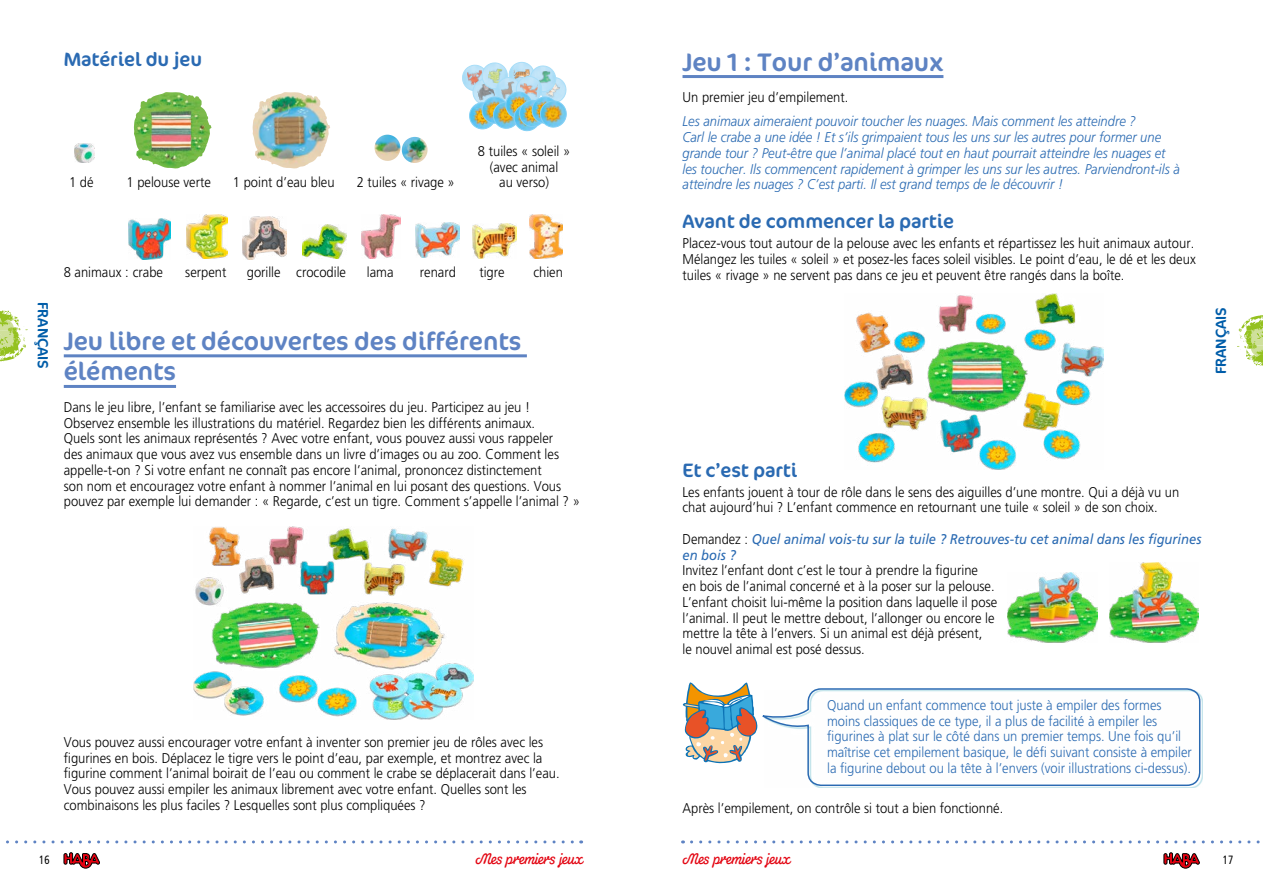
<style>
.page{position:relative;width:1263px;height:893px;background:#fff}
.page>*{position:absolute;margin:0;border:0;box-sizing:border-box;transform-origin:0 0}
.t1{font:25.5px/30.6px "Cocon";color:#5e83c3}
.t2{font:19.5px "Cocon";color:#2a6ab2}
.t3{font:15px "Susa";color:#e30613;scale:.9 1}
.t4{font:15px "Cocon";color:#005da9}
.t5{font:300 14.1px/15.8px "Frutiger LT";color:#000;scale:.92 1}
.t6{font:italic 300 14.1px/15.8px "Frutiger LT";color:#2a6ab2;scale:.92 1}
.t7{font:300 14.1px/15.8px "Frutiger LT";color:#2a6ab2;scale:.92 1}
.t8{font:italic 14.1px/15.8px "Frutiger LT";color:#2a6ab2;scale:.92 1}
.t9{font:condensed 12px "Frutiger LT";color:#000;scale:.9 1}
.s1{font-weight:300;font-style:normal;font-size:14.25px;color:#000}
</style>
<div class="page">
<svg style="left:691px;top:840px;width:569px;height:3px"></svg>
<svg style="left:6px;top:840px;width:576px;height:3px"></svg>
<svg style="left:1237px;top:315px;width:26px;height:51px"></svg>
<svg style="left:0;top:310px;width:28px;height:52px"></svg>
<svg style="left:1164px;top:852px;width:36px;height:16px"></svg>
<svg style="left:64px;top:852px;width:36px;height:16px"></svg>
<img style="left:473px;top:223px;width:44px;height:36px">
<img style="left:361px;top:215px;width:40px;height:44px">
<img style="left:416px;top:222px;width:44px;height:35px">
<img style="left:242px;top:216px;width:44px;height:44px">
<img style="left:186px;top:215px;width:41px;height:44px">
<img style="left:530px;top:215px;width:33px;height:44px">
<img style="left:193px;top:526px;width:281px;height:193px">
<img style="left:74px;top:143px;width:20px;height:20px">
<img style="left:134px;top:92px;width:78px;height:77px">
<img style="left:253px;top:92px;width:77px;height:77px">
<img style="left:401px;top:137px;width:27px;height:26px">
<img style="left:374px;top:135px;width:27px;height:26px">
<svg style="left:683px;top:682px;width:518px;height:105px"></svg>
<img style="left:1109px;top:563px;width:89px;height:79px">
<img style="left:1008px;top:572px;width:89px;height:70px">
<img style="left:844px;top:293px;width:259px;height:176px">
<img style="left:462px;top:62px;width:105px;height:70px">
<img style="left:128px;top:219px;width:42px;height:40px">
<img style="left:303px;top:225px;width:44px;height:33px">
<hr style="left:64px;top:354px;width:463px;height:3px;background:#5e83c3">
<hr style="left:64px;top:385px;width:112px;height:3px;background:#5e83c3">
<hr style="left:682px;top:75px;width:261px;height:3px;background:#5e83c3">
<h2 class="t2" style="left:64px;top:48px;width:140px">Matériel du jeu</h2>
<p class="t5" style="left:69px;top:175px;width:28px">1 dé</p>
<p class="t5" style="left:127px;top:175px;width:93px">1 pelouse verte</p>
<p class="t5" style="left:233px;top:175px;width:112px">1 point d’eau bleu</p>
<p class="t5" style="left:478px;top:143px;width:102px;text-align:center">8 tuiles « soleil » (avec animal</p>
<p class="t5" style="left:357px;top:175px;width:108px">2 tuiles « rivage »</p>
<p class="t5" style="left:499px;top:175px;width:56px">au verso)</p>
<p class="t4" style="left:52px;top:302px;width:69px;rotate:90deg">FRANÇAIS</p>
<p class="t5" style="left:64px;top:264px;width:109px">8 animaux : crabe</p>
<p class="t5" style="left:185px;top:264px;width:46px">serpent</p>
<p class="t5" style="left:247px;top:264px;width:109px">gorille crocodile</p>
<p class="t5" style="left:367px;top:264px;width:30px">lama</p>
<p class="t5" style="left:420px;top:264px;width:41px">renard</p>
<p class="t5" style="left:479px;top:264px;width:29px">tigre</p>
<p class="t5" style="left:533px;top:264px;width:34px">chien</p>
<h1 class="t1" style="left:64px;top:326px;width:459px">Jeu libre et découvertes des différents éléments</h1>
<p class="t5" style="left:64px;top:399px;width:562px">Dans le jeu libre, l’enfant se familiarise avec les accessoires du jeu. Participez au jeu !<br>Observez ensemble les illustrations du matériel. Regardez bien les différents animaux.<br>Quels sont les animaux représentés ? Avec votre enfant, vous pouvez aussi vous rappeler<br>des animaux que vous avez vus ensemble dans un livre d’images ou au zoo. Comment les appelle-t-on ? Si votre enfant ne connaît pas encore l’animal, prononcez distinctement<br>son nom et encouragez votre enfant à nommer l’animal en lui posant des questions. Vous pouvez par exemple lui demander : « Regarde, c’est un tigre. Comment s’appelle l’animal ? »</p>
<p class="t5" style="left:64px;top:734px;width:541px">Vous pouvez aussi encourager votre enfant à inventer son premier jeu de rôles avec les figurines en bois. Déplacez le tigre vers le point d’eau, par exemple, et montrez avec la figurine comment l’animal boirait de l’eau ou comment le crabe se déplacerait dans l’eau.<br>Vous pouvez aussi empiler les animaux librement avec votre enfant. Quelles sont les combinaisons les plus faciles ? Lesquelles sont plus compliquées ?</p>
<h1 class="t1" style="left:682px;top:47px;width:262px">Jeu 1 : Tour d’animaux</h1>
<p class="t5" style="left:682px;top:89px;width:182px">Un premier jeu d’empilement.</p>
<p class="t6" style="left:682px;top:114px;width:542px">Les animaux aimeraient pouvoir toucher les nuages. Mais comment les atteindre ?<br>Carl le crabe a une idée ! Et s’ils grimpaient tous les uns sur les autres pour former une grande tour ? Peut-être que l’animal placé tout en haut pourrait atteindre les nuages et les toucher. Ils commencent rapidement à grimper les uns sur les autres. Parviendront-ils à atteindre les nuages ? C’est parti. Il est grand temps de le découvrir !</p>
<h2 class="t2" style="left:682px;top:210px;width:273px">Avant de commencer la partie</h2>
<p class="t5" style="left:682px;top:236px;width:559px;text-align:justify">Placez-vous tout autour de la pelouse avec les enfants et répartissez les huit animaux autour.<br>Mélangez les tuiles « soleil » et posez-les faces soleil visibles. Le point d’eau, le dé et les deux tuiles « rivage » ne servent pas dans ce jeu et peuvent être rangés dans la boîte.</p>
<p class="t4" style="left:1212px;top:374px;width:69px;rotate:-90deg">FRANÇAIS</p>
<h2 class="t2" style="left:682px;top:458px;width:116px">Et c’est parti</h2>
<p class="t5" style="left:682px;top:484px;width:541px">Les enfants jouent à tour de rôle dans le sens des aiguilles d’une montre. Qui a déjà vu un chat aujourd’hui ? L’enfant commence en retournant une tuile « soleil » de son choix.</p>
<p class="t8" style="left:682px;top:531px;width:565px"><span class="s1">Demandez :</span> Quel animal vois-tu sur la tuile ? Retrouves-tu cet animal dans les figurines en bois ?</p>
<p class="t5" style="left:682px;top:563px;width:344px">Invitez l’enfant dont c’est le tour à prendre la figurine<br>en bois de l’animal concerné et à la poser sur la pelouse.<br>L’enfant choisit lui-même la position dans laquelle il pose l’animal. Il peut le mettre debout, l’allonger ou encore le mettre la tête à l’envers. Si un animal est déjà présent,<br>le nouvel animal est posé dessus.</p>
<p class="t7" style="left:827px;top:697px;width:398px">Quand un enfant commence tout juste à empiler des formes moins classiques de ce type, il a plus de facilité à empiler les figurines à plat sur le côté dans un premier temps. Une fois qu’il maîtrise cet empilement basique, le défi suivant consiste à empiler la figurine debout ou la tête à l’envers (voir illustrations ci-dessus).</p>
<p class="t5" style="left:682px;top:800px;width:350px">Après l’empilement, on contrôle si tout a bien fonctionné.</p>
<p class="t9" style="left:39px;top:853px;width:13px">16</p>
<p class="t3" style="left:475px;top:849px;width:121px">Mes premiers jeux</p>
<p class="t3" style="left:682px;top:849px;width:121px">Mes premiers jeux</p>
<p class="t9" style="left:1223px;top:853px;width:13px">17</p>
</div>
